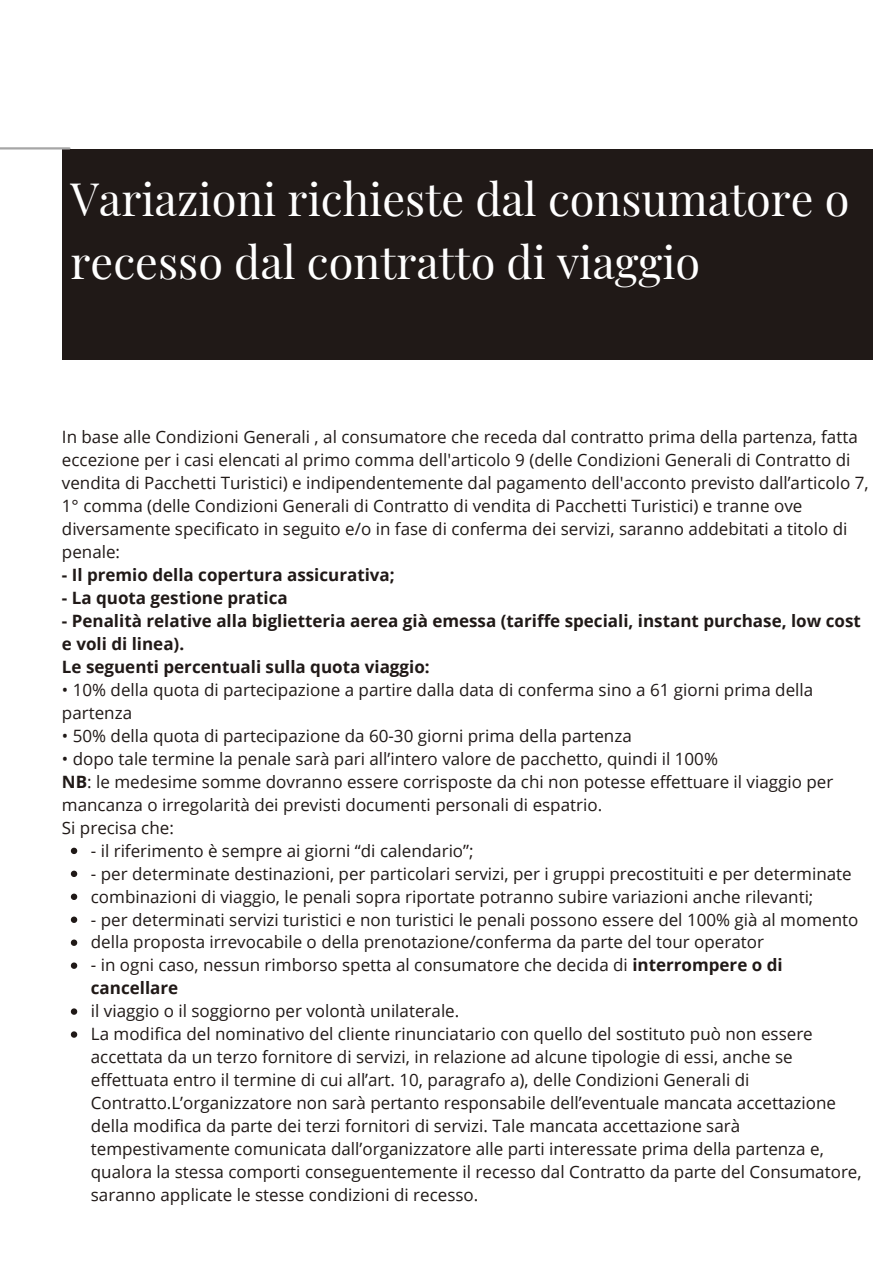
<style>
.page{position:relative;width:894px;height:1264px;background:#fff}
.page>*{position:absolute;margin:0;border:0;box-sizing:border-box;transform-origin:0 0}
.t1{font:45px/63px "Playfair Display";color:#fff}
.t2{font:16.95px/23px "Open Sans";color:#201917}
.t3{font:700 16.95px/23px "Open Sans";color:#201917}
.s1{font-weight:700}
</style>
<div class="page">
<div style="left:62px;top:149px;width:810px;height:211px;background:#201917"></div>
<hr style="left:0;top:147px;width:69px;height:2px;background:#a6a6a6">
<svg style="left:71px;top:847px;width:6px;height:7px"></svg>
<svg style="left:71px;top:870px;width:6px;height:7px"></svg>
<svg style="left:71px;top:893px;width:6px;height:7px"></svg>
<svg style="left:71px;top:916px;width:6px;height:6px"></svg>
<svg style="left:71px;top:939px;width:6px;height:6px"></svg>
<svg style="left:71px;top:962px;width:6px;height:6px"></svg>
<svg style="left:71px;top:1008px;width:6px;height:6px"></svg>
<svg style="left:71px;top:1031px;width:6px;height:6px"></svg>
<h1 class="t1" style="left:71px;top:166px;width:780px">Variazioni richieste dal consumatore o recesso dal contratto di viaggio</h1>
<p class="t2" style="left:62px;top:425px;width:807px">In base alle Condizioni Generali , al consumatore che receda dal contratto prima della partenza, fatta eccezione per i casi elencati al primo comma dell'articolo 9 (delle Condizioni Generali di Contratto di vendita di Pacchetti Turistici) e indipendentemente dal pagamento dell'acconto previsto dall’articolo 7, 1° comma (delle Condizioni Generali di Contratto di vendita di Pacchetti Turistici) e tranne ove diversamente specificato in seguito e/o in fase di conferma dei servizi, saranno addebitati a titolo di penale:</p>
<p class="t3" style="left:62px;top:563px;width:334px">- Il premio della copertura assicurativa;</p>
<p class="t3" style="left:62px;top:586px;width:227px">- La quota gestione pratica</p>
<p class="t3" style="left:62px;top:609px;width:800px">- Penalità relative alla biglietteria aerea già emessa (tariffe speciali, instant purchase, low cost e voli di linea).<br>Le seguenti percentuali sulla quota viaggio:</p>
<p class="t2" style="left:62px;top:678px;width:752px">• 10% della quota di partecipazione a partire dalla data di conferma sino a 61 giorni prima della partenza</p>
<p class="t2" style="left:62px;top:723px;width:571px">• 50% della quota di partecipazione da 60-30 giorni prima della partenza</p>
<p class="t2" style="left:62px;top:746px;width:772px">• dopo tale termine la penale sarà pari all’intero valore de pacchetto, quindi il 100%<br><span class="s1">NB</span>: le medesime somme dovranno essere corrisposte da chi non potesse effettuare il viaggio per mancanza o irregolarità dei previsti documenti personali di espatrio.<br>Si precisa che:</p>
<p class="t2" style="left:91px;top:838px;width:384px">- il riferimento è sempre ai giorni “di calendario”;</p>
<p class="t2" style="left:91px;top:861px;width:762px">- per determinate destinazioni, per particolari servizi, per i gruppi precostituiti e per determinate combinazioni di viaggio, le penali sopra riportate potranno subire variazioni anche rilevanti;</p>
<p class="t2" style="left:91px;top:907px;width:768px">- per determinati servizi turistici e non turistici le penali possono essere del 100% già al momento della proposta irrevocabile o della prenotazione/conferma da parte del tour operator</p>
<p class="t2" style="left:91px;top:953px;width:693px">- in ogni caso, nessun rimborso spetta al consumatore che decida di <span class="s1">interrompere o di cancellare</span></p>
<p class="t2" style="left:91px;top:999px;width:772px">il viaggio o il soggiorno per volontà unilaterale.<br>La modifica del nominativo del cliente rinunciatario con quello del sostituto può non essere accettata da un terzo fornitore di servizi, in relazione ad alcune tipologie di essi, anche se effettuata entro il termine di cui all’art. 10, paragrafo a), delle Condizioni Generali di Contratto.L’organizzatore non sarà pertanto responsabile dell’eventuale mancata accettazione della modifica da parte dei terzi fornitori di servizi. Tale mancata accettazione sarà tempestivamente comunicata dall’organizzatore alle parti interessate prima della partenza e, qualora la stessa comporti conseguentemente il recesso dal Contratto da parte del Consumatore, saranno applicate le stesse condizioni di recesso.</p>
</div>
